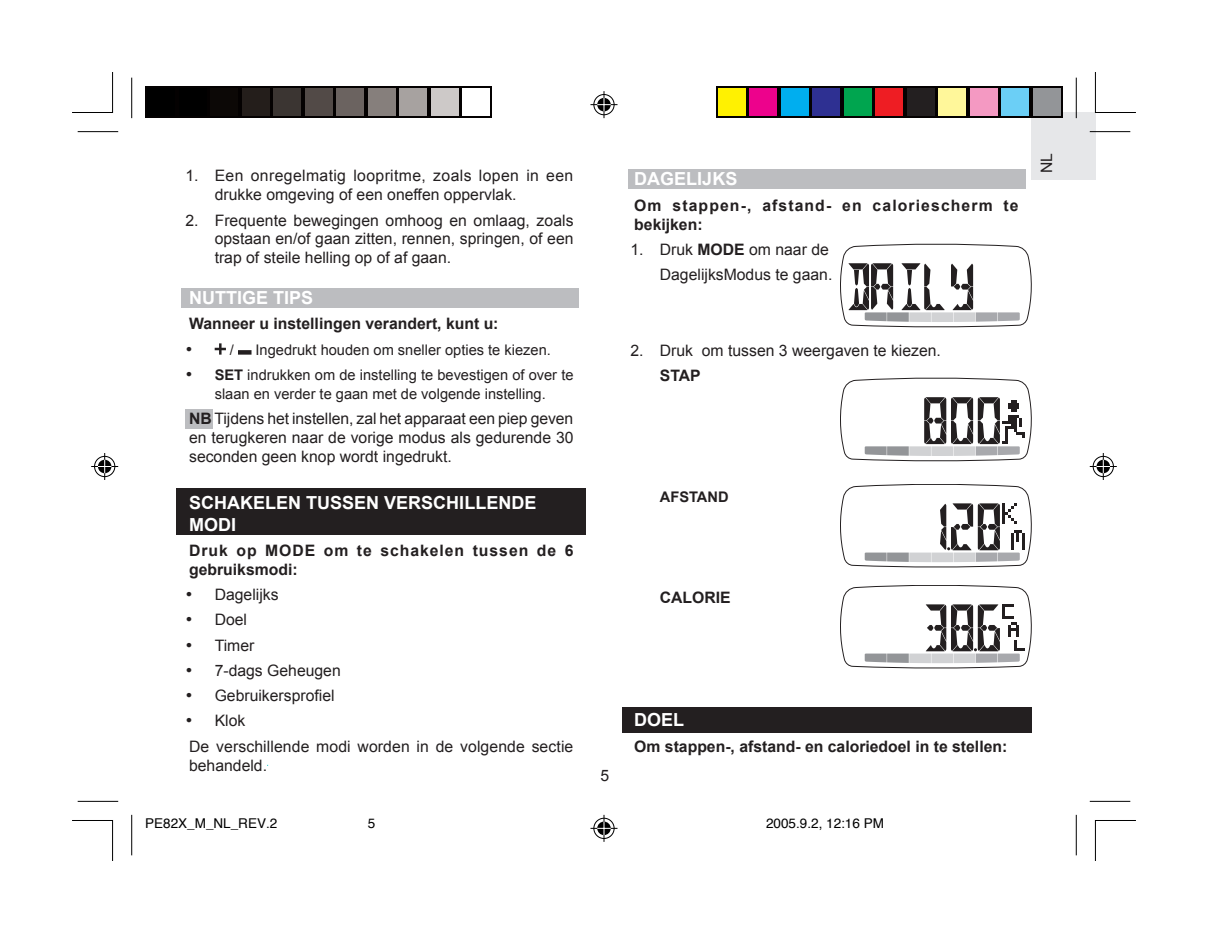
<style>
.page{position:relative;width:1208px;height:933px;background:#fff}
.page>*{position:absolute;margin:0;border:0;box-sizing:border-box;transform-origin:0 0}
.HEAD_TEXT_1{font:700 18px/21.6px "Arial";color:#fff}
.HEAD_TEXT_1_copy{font:700 18px "Arial";color:#fff}
.TEXT_NUMBER_1{font:15.75px/18.9px "Arial";color:#231f20;text-align:justify}
.TEXT{font:15.75px/18.9px "Arial";color:#231f20;text-align:justify}
.TEXT-2{font:700 15.75px "Arial";color:#231f20}
.TEXT_NUMBER_1-2{font:15.75px/18.9px "Arial";letter-spacing:.025em;color:#231f20}
.TEXT-3{font:700 15.75px/18.9px "Arial";letter-spacing:.07em;color:#231f20}
.TEXT-4{font:700 15.75px/18.9px "Arial";letter-spacing:.06em;color:#231f20}
.TEXT_NUMBER_1-3{font:700 15.75px "Arial";color:#231f20}
.TEXT_NUMBER_1-4{font:14.62px/18.9px "Arial";color:#231f20;text-align:center}
.TEXT_NUMBER_1-5{font:700 14.62px "Arial";color:#231f20}
.t1{font:13.5px "Helvetica";color:#000}
.s1{font-weight:700}
</style>
<div class="page">
<div style="left:1031px;top:112px;width:64px;height:67px;background:#e6e7e9"></div>
<div style="left:621px;top:707px;width:410px;height:25px;background:#231f20"></div>
<div style="left:176px;top:488px;width:410px;height:47px;background:#231f20"></div>
<div style="left:185px;top:410px;width:27px;height:19px;background:#bcbdc0"></div>
<div style="left:182px;top:289px;width:397px;height:19px;background:#bcbdc0"></div>
<div style="left:628px;top:170px;width:397px;height:19px;background:#bcbdc0"></div>
<svg style="left:840px;top:244px;width:191px;height:83px"></svg>
<svg style="left:840px;top:378px;width:191px;height:83px"></svg>
<svg style="left:840px;top:484px;width:191px;height:83px"></svg>
<svg style="left:840px;top:585px;width:191px;height:83px"></svg>
<svg style="left:215px;top:343px;width:11px;height:12px"></svg>
<svg style="left:238px;top:350px;width:13px;height:5px"></svg>
<svg style="left:145px;top:87px;width:347px;height:31px;background:#181514"></svg>
<div style="left:147px;top:89px;width:27px;height:27px;background:#000"></div>
<div style="left:179px;top:89px;width:27px;height:27px;background:#000"></div>
<div style="left:210px;top:89px;width:27px;height:27px;background:#0c0806"></div>
<div style="left:242px;top:89px;width:27px;height:27px;background:#241e1b"></div>
<div style="left:273px;top:89px;width:27px;height:27px;background:#3b3532"></div>
<div style="left:305px;top:89px;width:27px;height:27px;background:#524a47"></div>
<div style="left:336px;top:89px;width:27px;height:27px;background:#6b6360"></div>
<div style="left:368px;top:89px;width:27px;height:27px;background:#867f7c"></div>
<div style="left:399px;top:89px;width:27px;height:27px;background:#a7a2a0"></div>
<div style="left:431px;top:89px;width:27px;height:27px;background:#cdc9c8"></div>
<div style="left:462px;top:89px;width:27px;height:27px;background:#fff"></div>
<svg style="left:716px;top:87px;width:346px;height:31px;background:#221e1d"></svg>
<div style="left:718px;top:89px;width:27px;height:27px;background:#fff101"></div>
<div style="left:749px;top:89px;width:27px;height:27px;background:#ed028c"></div>
<div style="left:781px;top:89px;width:27px;height:27px;background:#00aeef"></div>
<div style="left:812px;top:89px;width:27px;height:27px;background:#2e3092"></div>
<div style="left:844px;top:89px;width:27px;height:27px;background:#00a54f"></div>
<div style="left:875px;top:89px;width:27px;height:27px;background:#ee1d23"></div>
<div style="left:907px;top:89px;width:27px;height:27px;background:#231f20"></div>
<div style="left:938px;top:89px;width:27px;height:27px;background:#fff79a"></div>
<div style="left:970px;top:89px;width:27px;height:27px;background:#f499c2"></div>
<div style="left:1001px;top:89px;width:27px;height:27px;background:#6bcff6"></div>
<div style="left:1033px;top:89px;width:27px;height:27px;background:#939598"></div>
<hr style="left:131px;top:78px;width:1px;height:40px;background:#000">
<hr style="left:78px;top:131px;width:40px;height:1px;background:#000">
<hr style="left:1075px;top:78px;width:1px;height:40px;background:#000">
<hr style="left:1089px;top:131px;width:41px;height:1px;background:#000">
<hr style="left:131px;top:815px;width:1px;height:40px;background:#000">
<hr style="left:78px;top:801px;width:40px;height:1px;background:#000">
<hr style="left:1075px;top:815px;width:1px;height:40px;background:#000">
<hr style="left:1089px;top:801px;width:41px;height:1px;background:#000">
<svg style="left:72px;top:72px;width:41px;height:41px"></svg>
<svg style="left:1094px;top:72px;width:42px;height:41px"></svg>
<svg style="left:72px;top:820px;width:41px;height:41px"></svg>
<svg style="left:1094px;top:820px;width:42px;height:41px"></svg>
<svg style="left:590px;top:91px;width:27px;height:27px"></svg>
<svg style="left:590px;top:815px;width:27px;height:27px"></svg>
<svg style="left:91px;top:453px;width:27px;height:27px"></svg>
<svg style="left:1089px;top:453px;width:27px;height:27px"></svg>
<p class="TEXT_NUMBER_1-2" style="left:215px;top:166px;width:360px;text-indent:-29px">1. Een onregelmatig loopritme, zoals lopen in een drukke omgeving of een oneffen oppervlak.</p>
<p class="TEXT_NUMBER_1" style="left:215px;top:211px;width:360px;text-indent:-29px">2. Frequente bewegingen omhoog en omlaag, zoals opstaan en/of gaan zitten, rennen, springen, of een trap of steile helling op of af gaan.</p>
<p class="HEAD_TEXT_1_copy" style="left:189px;top:288px;width:126px">NUTTIGE TIPS</p>
<p class="TEXT-2" style="left:189px;top:315px;width:311px">Wanneer u instellingen verandert, kunt u:</p>
<p class="TEXT_NUMBER_1-4" style="left:185px;top:340px;width:50px">• /</p>
<p class="TEXT_NUMBER_1-4" style="left:255px;top:340px;width:297px">Ingedrukt houden om sneller opties te kiezen.</p>
<p class="TEXT_NUMBER_1-4" style="left:185px;top:365px;width:389px">• <span class="s1">SET</span> indrukken om de instelling te bevestigen of over te slaan en verder te gaan met de volgende instelling.</p>
<p class="TEXT" style="left:189px;top:409px;width:386px"><span class="s1">NB</span> Tijdens het instellen, zal het apparaat een piep geven en terugkeren naar de vorige modus als gedurende 30 seconden geen knop wordt ingedrukt.</p>
<p class="HEAD_TEXT_1" style="left:189px;top:492px;width:349px">SCHAKELEN TUSSEN VERSCHILLENDE<br>MODI</p>
<p class="TEXT-4" style="left:189px;top:541px;width:386px">Druk op MODE om te schakelen tussen de 6 gebruiksmodi:</p>
<p class="TEXT_NUMBER_1" style="left:185px;top:585px;width:95px">• Dagelijks</p>
<p class="TEXT_NUMBER_1" style="left:185px;top:610px;width:63px">• Doel</p>
<p class="TEXT_NUMBER_1" style="left:185px;top:636px;width:70px">• Timer</p>
<p class="TEXT_NUMBER_1" style="left:185px;top:661px;width:157px">• 7-dags Geheugen</p>
<p class="TEXT_NUMBER_1" style="left:185px;top:686px;width:151px">• Gebruikersprofiel</p>
<p class="TEXT_NUMBER_1" style="left:185px;top:711px;width:61px">• Klok</p>
<p class="TEXT" style="left:189px;top:737px;width:386px">De verschillende modi worden in de volgende sectie behandeld.</p>
<p class="HEAD_TEXT_1_copy" style="left:634px;top:169px;width:105px">DAGELIJKS</p>
<p class="TEXT-3" style="left:634px;top:196px;width:386px">Om stappen-, afstand- en caloriescherm te bekijken:</p>
<p class="TEXT_NUMBER_1" style="left:630px;top:240px;width:200px">1. Druk <span class="s1">MODE</span> om naar de</p>
<p class="TEXT_NUMBER_1" style="left:659px;top:265px;width:174px">DagelijksModus te gaan.</p>
<p class="TEXT_NUMBER_1" style="left:630px;top:341px;width:312px">2. Druk om tussen 3 weergaven te kiezen.</p>
<p class="TEXT_NUMBER_1-3" style="left:659px;top:367px;width:42px">STAP</p>
<p class="TEXT_NUMBER_1-5" style="left:659px;top:489px;width:70px">AFSTAND</p>
<p class="TEXT_NUMBER_1-3" style="left:659px;top:589px;width:72px">CALORIE</p>
<p class="TEXT" style="left:600px;top:766px;width:10px">5</p>
<p class="HEAD_TEXT_1" style="left:634px;top:709px;width:52px">DOEL</p>
<p class="TEXT-2" style="left:634px;top:737px;width:374px">Om stappen-, afstand- en caloriedoel in te stellen:</p>
<p class="t1" style="left:145px;top:814px;width:134px">PE82X_M_NL_REV.2</p>
<p class="t1" style="left:368px;top:814px;width:9px">5</p>
<p class="t1" style="left:766px;top:814px;width:119px">2005.9.2, 12:16 PM</p>
<p class="TEXT" style="left:1037px;top:173px;width:22px;rotate:-90deg">NL</p>
</div>
